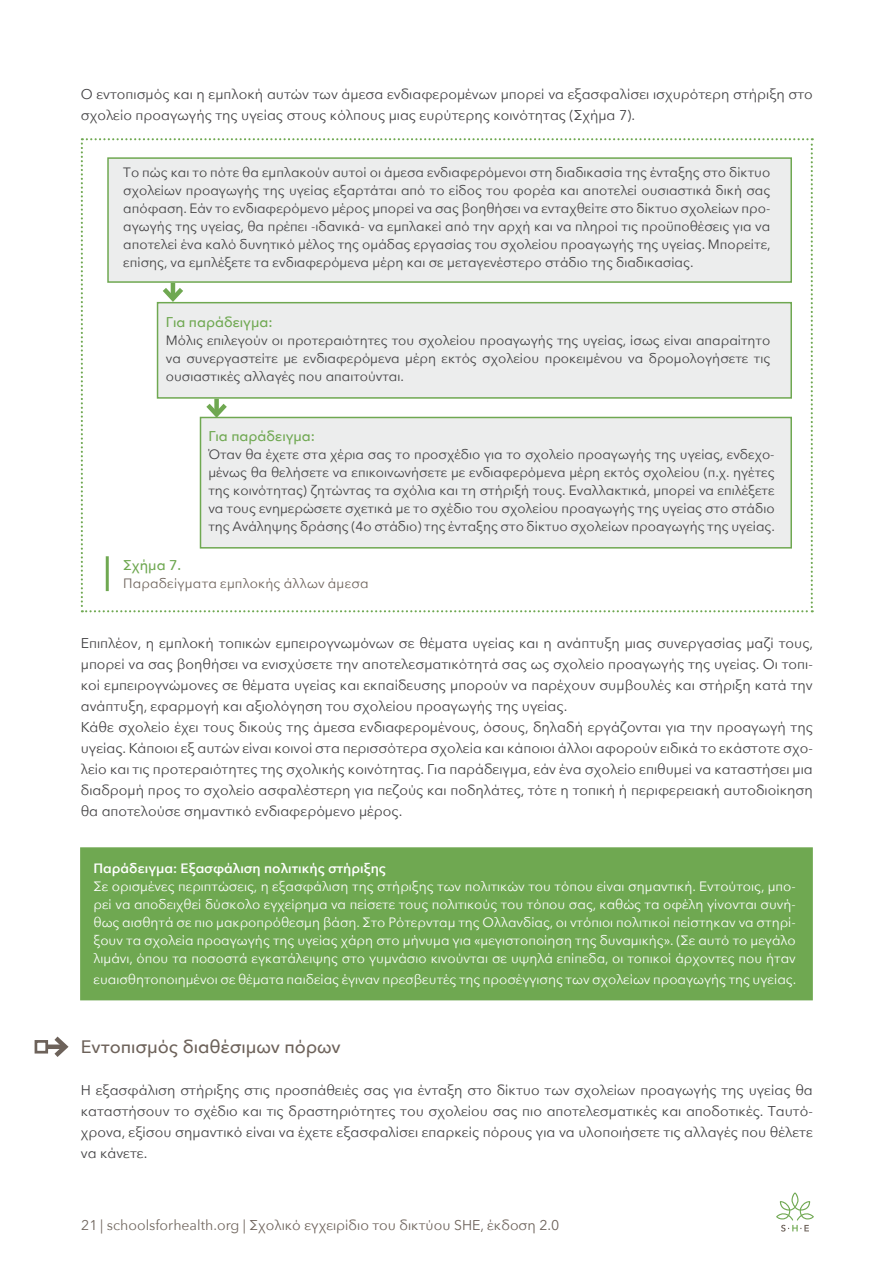
<style>
.page{position:relative;width:893px;height:1263px;background:#fff}
.page>*{position:absolute;margin:0;border:0;box-sizing:border-box;transform-origin:0 0}
.t1{font:500 18px "Avenir Next";color:#6d625a}
.t2{font:14.1px/21px "Avenir Next";color:#414042}
.t3{font:14.1px "Avenir Next";color:#6d625a}
.t4{font:500 14.1px "Avenir Next";color:#6fa851}
.t5{font:13.5px/18px "Avenir Next";color:#414042;text-align:justify}
.t6{font:13.5px/18px "Avenir Next";color:#fff;text-align:justify}
.t7{font:600 13.5px "Avenir Next";color:#fff}
.t8{font:13.5px "Avenir Next";letter-spacing:.01em;color:#6d625a}
.s1{color:#726860}
</style>
<div class="page">
<div style="left:80px;top:847px;width:733px;height:153px;background:#6fa851;border:2px solid #6fa851"></div>
<svg style="left:776px;top:1192px;width:38px;height:39px"></svg>
<svg style="left:81px;top:138px;width:732px;height:474px"></svg>
<hr style="left:106px;top:556px;width:3px;height:35px;background:#6fa851">
<div style="left:47px;top:1044px;width:18px;height:5px;background:#6d625a"></div>
<div style="left:35px;top:1040px;width:13px;height:13px;border:3px solid #6d625a"></div>
<svg style="left:50px;top:1036px;width:19px;height:21px"></svg>
<p class="t2" style="left:81px;top:83px;width:734px">Ο εντοπισμός και η εμπλοκή αυτών των άμεσα ενδιαφερομένων μπορεί να εξασφαλίσει ισχυρότερη στήριξη στο σχολείο προαγωγής της υγείας στους κόλπους μιας ευρύτερης κοινότητας (Σχήμα 7).</p>
<p class="t5" style="left:123px;top:163px;width:649px">Το πώς και το πότε θα εμπλακούν αυτοί οι άμεσα ενδιαφερόμενοι στη διαδικασία της ένταξης στο δίκτυο σχολείων προαγωγής της υγείας εξαρτάται από το είδος του φορέα και αποτελεί ουσιαστικά δική σας απόφαση. Εάν το ενδιαφερόμενο μέρος μπορεί να σας βοηθήσει να ενταχθείτε στο δίκτυο σχολείων προ&shy;αγωγής της υγείας, θα πρέπει -ιδανικά- να εμπλακεί από την αρχή και να πληροί τις προϋποθέσεις για να αποτελεί ένα καλό δυνητικό μέλος της ομάδας εργασίας του σχολείου προαγωγής της υγείας. Μπορείτε, επίσης, να εμπλέξετε τα ενδιαφερόμενα μέρη και σε μεταγενέστερο στάδιο της διαδικασίας.</p>
<p class="t4" style="left:166px;top:310px;width:108px">Για παράδειγμα:</p>
<p class="t5" style="left:166px;top:331px;width:606px">Μόλις επιλεγούν οι προτεραιότητες του σχολείου προαγωγής της υγείας, ίσως είναι απαραίτητο να συνεργαστείτε με ενδιαφερόμενα μέρη εκτός σχολείου προκειμένου να δρομολογήσετε τις ουσιαστικές αλλαγές που απαιτούνται.</p>
<p class="t4" style="left:208px;top:424px;width:108px">Για παράδειγμα:</p>
<p class="t5" style="left:208px;top:445px;width:568px">Όταν θα έχετε στα χέρια σας το προσχέδιο για το σχολείο προαγωγής της υγείας, ενδεχο&shy;μένως θα θελήσετε να επικοινωνήσετε με ενδιαφερόμενα μέρη εκτός σχολείου (π.χ. ηγέτες της κοινότητας) ζητώντας τα σχόλια και τη στήριξή τους. Εναλλακτικά, μπορεί να επιλέξετε να τους ενημερώσετε σχετικά με το σχέδιο του σχολείου προαγωγής της υγείας στο στάδιο της Ανάληψης δράσης (4ο στάδιο) της ένταξης στο δίκτυο σχολείων προαγωγής της υγείας.</p>
<p class="t4" style="left:123px;top:553px;width:59px">Σχήμα 7.</p>
<p class="t8" style="left:123px;top:572px;width:247px">Παραδείγματα εμπλοκής άλλων άμεσα</p>
<p class="t2" style="left:81px;top:632px;width:734px">Επιπλέον, η εμπλοκή τοπικών εμπειρογνωμόνων σε θέματα υγείας και η ανάπτυξη μιας συνεργασίας μαζί τους, μπορεί να σας βοηθήσει να ενισχύσετε την αποτελεσματικότητά σας ως σχολείο προαγωγής της υγείας. Οι τοπι&shy;κοί εμπειρογνώμονες σε θέματα υγείας και εκπαίδευσης μπορούν να παρέχουν συμβουλές και στήριξη κατά την ανάπτυξη, εφαρμογή και αξιολόγηση του σχολείου προαγωγής της υγείας.<br>Κάθε σχολείο έχει τους δικούς της άμεσα ενδιαφερομένους, όσους, δηλαδή εργάζονται για την προαγωγή της υγείας. Κάποιοι εξ αυτών είναι κοινοί στα περισσότερα σχολεία και κάποιοι άλλοι αφορούν ειδικά το εκάστοτε σχο&shy;λείο και τις προτεραιότητες της σχολικής κοινότητας. Για παράδειγμα, εάν ένα σχολείο επιθυμεί να καταστήσει μια διαδρομή προς το σχολείο ασφαλέστερη για πεζούς και ποδηλάτες, τότε η τοπική ή περιφερειακή αυτοδιοίκηση θα αποτελούσε σημαντικό ενδιαφερόμενο μέρος.</p>
<p class="t7" style="left:94px;top:857px;width:294px">Παράδειγμα: Εξασφάλιση πολιτικής στήριξης</p>
<p class="t6" style="left:94px;top:877px;width:704px">Σε ορισμένες περιπτώσεις, η εξασφάλιση της στήριξης των πολιτικών του τόπου είναι σημαντική. Εντούτοις, μπο&shy;ρεί να αποδειχθεί δύσκολο εγχείρημα να πείσετε τους πολιτικούς του τόπου σας, καθώς τα οφέλη γίνονται συνή&shy;θως αισθητά σε πιο μακροπρόθεσμη βάση. Στο Ρότερνταμ της Ολλανδίας, οι ντόπιοι πολιτικοί πείστηκαν να στηρί&shy;ξουν τα σχολεία προαγωγής της υγείας χάρη στο μήνυμα για «μεγιστοποίηση της δυναμικής». (Σε αυτό το μεγάλο λιμάνι, όπου τα ποσοστά εγκατάλειψης στο γυμνάσιο κινούνται σε υψηλά επίπεδα, οι τοπικοί άρχοντες που ήταν</p>
<p class="t6" style="left:94px;top:970px;width:704px">ευαισθητοποιημένοι σε θέματα παιδείας έγιναν πρεσβευτές της προσέγγισης των σχολείων προαγωγής της υγείας.</p>
<p class="t1" style="left:81px;top:1032px;width:261px">Εντοπισμός διαθέσιμων πόρων</p>
<p class="t2" style="left:81px;top:1079px;width:733px;text-align:justify">Η εξασφάλιση στήριξης στις προσπάθειές σας για ένταξη στο δίκτυο των σχολείων προαγωγής της υγείας θα καταστήσουν το σχέδιο και τις δραστηριότητες του σχολείου σας πιο αποτελεσματικές και αποδοτικές. Ταυτό&shy;χρονα, εξίσου σημαντικό είναι να έχετε εξασφαλίσει επαρκείς πόρους για να υλοποιήσετε τις αλλαγές που θέλετε να κάνετε.</p>
<p class="t3" style="left:81px;top:1213px;width:480px"><span class="s1">21 | schoolsforhealth.org |</span> Σχολικό εγχειρίδιο του δικτύου SHE, έκδοση 2.0</p>
</div>
